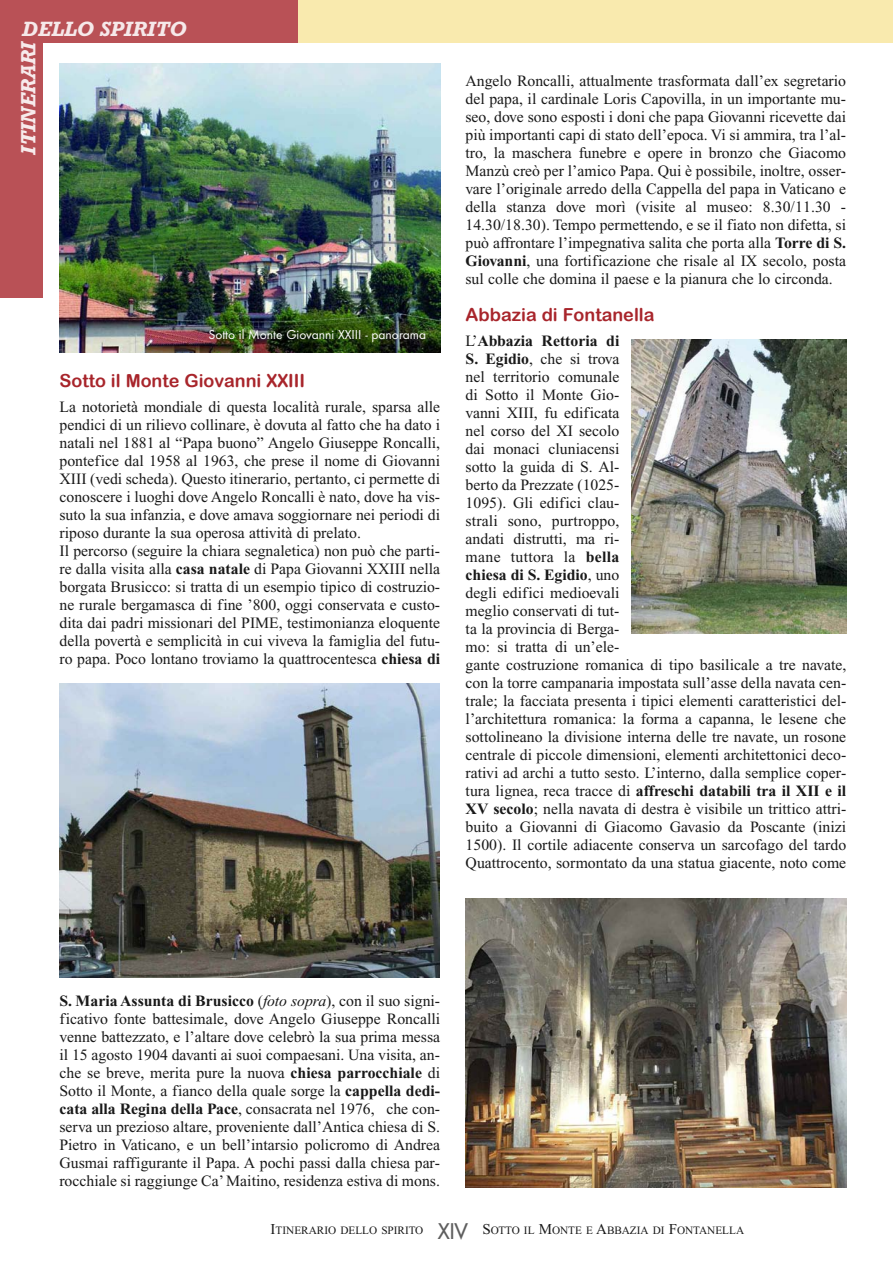
<style>
.page{position:relative;width:893px;height:1263px;background:#fff}
.page>*{position:absolute;margin:0;border:0;box-sizing:border-box;transform-origin:0 0}
.t1{font:italic 700 21px "Rockwell";color:#f6e9ea}
.t2{font:italic 700 21px "Rockwell";color:#f7ebec}
.t3{font:18px "Arial Rounded MT Bold";color:#a8252b}
.t4{font:15.75px/18px "Times New Roman";color:#191919}
.t5{font:13.5px "Futura T";color:#fff}
.t6{font:11.25px "Times New Roman";color:#191919}
.s1{font-weight:700}
.s2{font-style:italic}
.s3{font-size:15px}
.s4{font-family:"Futura";font-size:21px;color:#5e5e5e}
</style>
<div class="page">
<div style="left:0;top:0;width:893px;height:43px;background:#f9eaae"></div>
<div style="left:0;top:0;width:298px;height:43px;background:#b95156"></div>
<div style="left:0;top:0;width:43px;height:298px;background:#b95156"></div>
<img style="left:60px;top:683px;width:379px;height:295px">
<img style="left:631px;top:339px;width:215px;height:294px">
<img style="left:466px;top:899px;width:380px;height:288px">
<img style="left:60px;top:63px;width:380px;height:290px">
<h1 class="t1" style="left:22px;top:21px;width:166px">DELLO SPIRITO</h1>
<h1 class="t2" style="left:21px;top:155px;width:114px;rotate:-90deg">ITINERARI</h1>
<p class="t5" style="left:208px;top:327px;width:219px">Sotto il Monte Giovanni XXIII - panorama</p>
<p class="t3" style="left:60px;top:370px;width:247px">Sotto il Monte Giovanni XXIII</p>
<p class="t4" style="left:60px;top:399px;width:382px">La notorietà mondiale di questa località rurale, sparsa alle pendici di un rilievo collinare, è dovuta al fatto che ha dato i natali nel 1881 al “Papa buono” Angelo Giuseppe Roncalli, pontefice dal 1958 al 1963, che prese il nome di Giovanni XIII (vedi scheda). Questo itinerario, pertanto, ci permette di conoscere i luoghi dove Angelo Roncalli è nato, dove ha vis&shy;suto la sua infanzia, e dove amava soggiornare nei periodi di riposo durante la sua operosa attività di prelato.<br>Il percorso (seguire la chiara segnaletica) non può che parti&shy;re dalla visita alla <span class="s1">casa natale</span> di Papa Giovanni XXIII nella borgata Brusicco: si tratta di un esempio tipico di costruzio&shy;ne rurale bergamasca di fine ’800, oggi conservata e custo&shy;dita dai padri missionari del PIME, testimonianza eloquente della povertà e semplicità in cui viveva la famiglia del futu&shy;ro papa. Poco lontano troviamo la quattrocentesca <span class="s1">chiesa di</span></p>
<p class="t4" style="left:465px;top:73px;width:382px;text-align:justify">Angelo Roncalli, attualmente trasformata dall’ex segretario del papa, il cardinale Loris Capovilla, in un importante mu&shy;seo, dove sono esposti i doni che papa Giovanni ricevette dai più importanti capi di stato dell’epoca. Vi si ammira, tra l’al&shy;tro, la maschera funebre e opere in bronzo che Giacomo Manzù creò per l’amico Papa. Qui è possibile, inoltre, osser&shy;vare l’originale arredo della Cappella del papa in Vaticano e della stanza dove morì (visite al museo: 8.30/11.30 - 14.30/18.30). Tempo permettendo, e se il fiato non difetta, si può affrontare l’impegnativa salita che porta alla <span class="s1">Torre di S.<br>Giovanni</span>, una fortificazione che risale al IX secolo, posta sul colle che domina il paese e la pianura che lo circonda.</p>
<p class="t3" style="left:466px;top:304px;width:190px">Abbazia di Fontanella</p>
<p class="t4" style="left:466px;top:333px;width:382px">L’<span class="s1">Abbazia Rettoria di<br>S. Egidio</span>, che si trova<br>nel territorio comunale<br>di Sotto il Monte Gio-<br>vanni XIII, fu edificata<br>nel corso del XI secolo<br>dai monaci cluniacensi<br>sotto la guida di S. Al-<br>berto da Prezzate (1025-<br>1095). Gli edifici clau-<br>strali sono, purtroppo,<br>andati distrutti, ma ri-<br>mane tuttora la <span class="s1">bella<br>chiesa di S. Egidio</span>, uno<br>degli edifici medioevali<br>meglio conservati di tut-<br>ta la provincia di Berga-<br>mo: si tratta di un’ele-<br>gante costruzione romanica di tipo basilicale a tre navate, con la torre campanaria impostata sull’asse della navata cen&shy;trale; la facciata presenta i tipici elementi caratteristici del&shy;l’architettura romanica: la forma a capanna, le lesene che sottolineano la divisione interna delle tre navate, un rosone centrale di piccole dimensioni, elementi architettonici deco&shy;rativi ad archi a tutto sesto. L’interno, dalla semplice coper&shy;tura lignea, reca tracce di <span class="s1">affreschi databili tra il XII e il XV secolo</span>; nella navata di destra è visibile un trittico attri&shy;buito a Giovanni di Giacomo Gavasio da Poscante (inizi 1500). Il cortile adiacente conserva un sarcofago del tardo Quattrocento, sormontato da una statua giacente, noto come</p>
<p class="t4" style="left:59px;top:993px;width:382px;text-align:justify"><span class="s1">S. Maria Assunta di Brusicco</span> (<span class="s2">foto sopra</span>), con il suo signi&shy;ficativo fonte battesimale, dove Angelo Giuseppe Roncalli venne battezzato, e l’altare dove celebrò la sua prima messa il 15 agosto 1904 davanti ai suoi compaesani. Una visita, an&shy;che se breve, merita pure la nuova <span class="s1">chiesa parrocchiale</span> di Sotto il Monte, a fianco della quale sorge la <span class="s1">cappella dedi&shy;cata alla Regina della Pace</span>, consacrata nel 1976, che con&shy;serva un prezioso altare, proveniente dall’Antica chiesa di S.<br>Pietro in Vaticano, e un bell’intarsio policromo di Andrea Gusmai raffigurante il Papa. A pochi passi dalla chiesa par&shy;rocchiale si raggiunge Ca’ Maitino, residenza estiva di mons.</p>
<p class="t6" style="left:271px;top:1226px;width:475px"><span class="s3">I</span>TINERARIO DELLO SPIRITO <span class="s4">XIV</span> <span class="s3">S</span>OTTO IL <span class="s3">M</span>ONTE E <span class="s3">A</span>BBAZIA DI <span class="s3">F</span>ONTANELLA</p>
</div>
